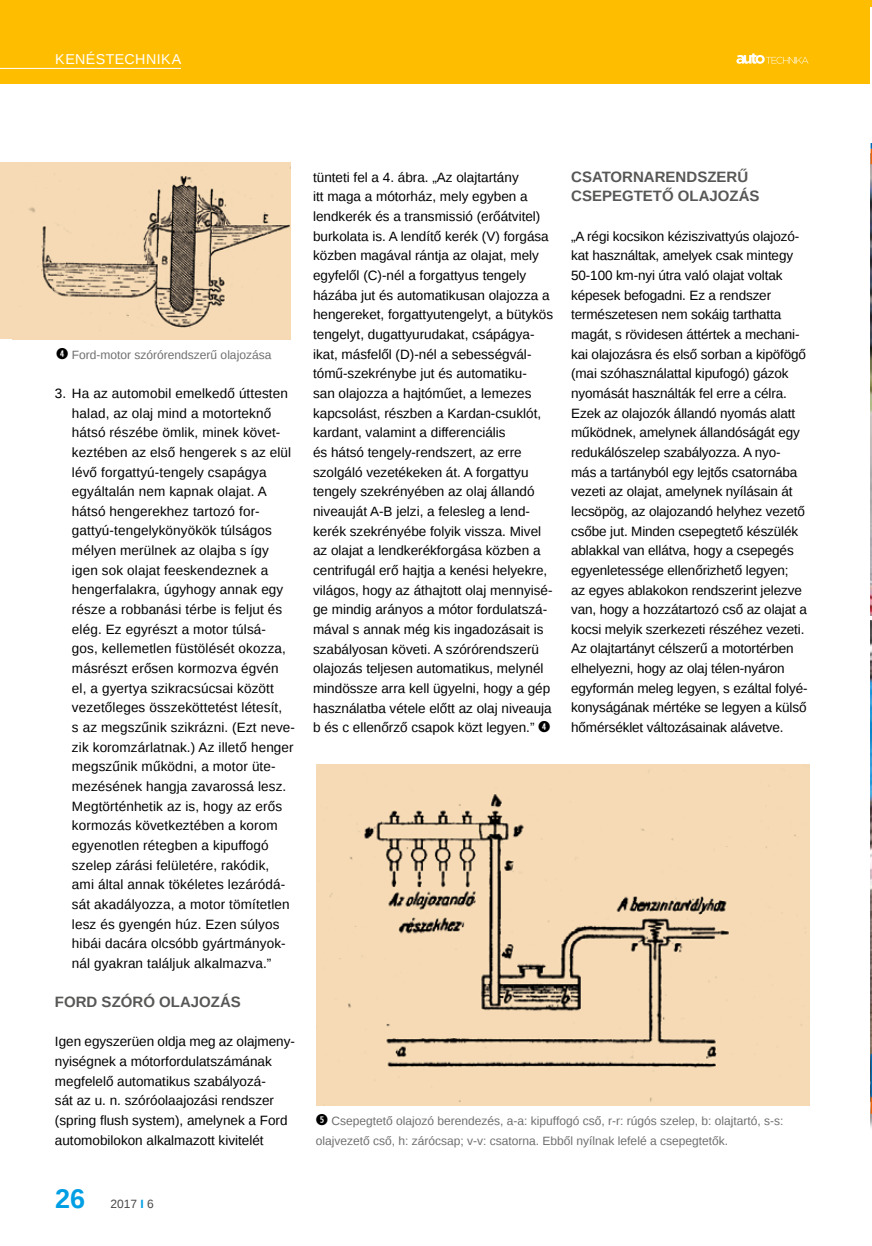
<style>
.page{position:relative;width:872px;height:1246px;background:#fff}
.page>*{position:absolute;margin:0;border:0;box-sizing:border-box;transform-origin:0 0}
.t1{font:700 27px "Liberation Sans";color:#009fe3}
.t2{font:700 15px/19.6px "Liberation Sans";color:#575756}
.t3{font:14.25px "Liberation Sans";letter-spacing:.03em;color:#fff}
.t4{font:13.5px/19.6px "Liberation Sans";color:#000}
.t5{font:12px/19.6px "Liberation Sans";color:#706f6f}
.t6{font:12px "Liberation Sans";color:#4a4a49}
.s1{font-family:"Combi Numerals Ltd";font-size:15px;color:#000}
.s2{font-weight:700;color:#009fe3}
.s3{font-family:"Combi Numerals Ltd";font-size:15px}
</style>
<div class="page">
<div style="left:0;top:0;width:872px;height:83px;background:#ffbd00"></div>
<hr style="left:0;top:68px;width:181px;height:1px;background:#fff">
<svg style="left:736px;top:53px;width:72px;height:11px"></svg>
<div style="left:0;top:162px;width:290px;height:177px;background:#f5dab5"></div>
<img style="left:28px;top:176px;width:262px;height:152px">
<img style="left:316px;top:764px;width:493px;height:342px">
<hr style="left:870px;top:7px;width:2px;height:138px;background:#fff">
<svg style="left:870px;top:143px;width:2px;height:985px"></svg>
<p class="t3" style="left:55px;top:51px;width:127px">KENÉSTECHNIKA</p>
<p class="t5" style="left:56px;top:345px;width:217px"><span class="s1">➍</span> Ford-motor szórórendszerű olajozása</p>
<p class="t4" style="left:72px;top:384px;width:224px;text-indent:-17px">3. Ha az automobil emelkedő úttesten halad, az olaj mind a motorteknő hátsó részébe ömlik, minek követ&shy;keztében az első hengerek s az elül lévő forgattyú-tengely csapágya egyáltalán nem kapnak olajat. A hátsó hengerekhez tartozó for&shy;gattyú-tengelykönyökök túlságos mélyen merülnek az olajba s így igen sok olajat feeskendeznek a hengerfalakra, úgyhogy annak egy része a robbanási térbe is feljut és elég. Ez egyrészt a motor túlsá&shy;gos, kellemetlen füstölését okozza, másrészt erősen kormozva égvén el, a gyertya szikracsúcsai között vezetőleges összeköttetést létesít,<br>s az megszűnik szikrázni. (Ezt neve&shy;zik koromzárlatnak.) Az illető henger megszűnik működni, a motor üte&shy;mezésének hangja zavarossá lesz.<br>Megtörténhetik az is, hogy az erős kormozás következtében a korom egyenotlen rétegben a kipuffogó szelep zárási felületére, rakódik,<br>ami által annak tökéletes lezáródá&shy;sát akadályozza, a motor tömítetlen lesz és gyengén húz. Ezen súlyos hibái dacára olcsóbb gyártmányok&shy;nál gyakran találjuk alkalmazva.”</p>
<p class="t2" style="left:55px;top:992px;width:187px">FORD SZÓRÓ OLAJOZÁS</p>
<p class="t4" style="left:55px;top:1032px;width:242px">Igen egyszerüen oldja meg az olajmen - nyiségnek a mótorfordulatszámának megfelelő automatikus szabályozá-<br>sát az u. n. szóróolaajozási rendszer (spring flush system), amelynek a Ford automobilokon alkalmazott kivitelét</p>
<h1 class="t1" style="left:55px;top:1180px;width:32px">26</h1>
<p class="t6" style="left:110px;top:1197px;width:45px">2017 <span class="s2">I</span> 6</p>
<p class="t4" style="left:313px;top:168px;width:241px">tünteti fel a 4. ábra. „Az olajtartány<br>itt maga a mótorház, mely egyben a lendkerék és a transmissió (erőátvitel) burkolata is. A lendítő kerék (V) forgása közben magával rántja az olajat, mely egyfelől (C)-nél a forgattyus tengely házába jut és automatikusan olajozza a hengereket, forgattyutengelyt, a bütykös tengelyt, dugattyurudakat, csápágya&shy;ikat, másfelől (D)-nél a sebességvál&shy;tómű-szekrénybe jut és automatiku-<br>san olajozza a hajtóműet, a lemezes kapcsolást, részben a Kardan-csuklót, kardant, valamint a differenciális<br>és hátsó tengely-rendszert, az erre szolgáló vezetékeken át. A forgattyu tengely szekrényében az olaj állandó niveauját A-B jelzi, a felesleg a lend&shy;kerék szekrényébe folyik vissza. Mivel az olajat a lendkerékforgása közben a centrifugál erő hajtja a kenési helyekre, világos, hogy az áthajtott olaj mennyisé&shy;ge mindig arányos a mótor fordulatszá&shy;mával s annak még kis ingadozásait is szabályosan követi. A szórórendszerü olajozás teljesen automatikus, melynél mindössze arra kell ügyelni, hogy a gép használatba vétele előtt az olaj niveauja b és c ellenőrző csapok közt legyen.” <span class="s3">➍</span></p>
<p class="t2" style="left:571px;top:166px;width:190px">CSATORNARENDSZERŰ<br>CSEPEGTETŐ OLAJOZÁS</p>
<p class="t4" style="left:571px;top:227px;width:238px">„A régi kocsikon kéziszivattyús olajozó&shy;kat használtak, amelyek csak mintegy 50-100 km-nyi útra való olajat voltak képesek befogadni. Ez a rendszer természetesen nem sokáig tarthatta magát, s rövidesen áttértek a mechani&shy;kai olajozásra és első sorban a kipöfögő (mai szóhasználattal kipufogó) gázok nyomását használták fel erre a célra.<br>Ezek az olajozók állandó nyomás alatt működnek, amelynek állandóságát egy redukálószelep szabályozza. A nyo&shy;más a tartányból egy lejtős csatornába vezeti az olajat, amelynek nyílásain át lecsöpög, az olajozandó helyhez vezető csőbe jut. Minden csepegtető készülék ablakkal van ellátva, hogy a csepegés egyenletessége ellenőrizhető legyen;<br>az egyes ablakokon rendszerint jelezve van, hogy a hozzátartozó cső az olajat a kocsi melyik szerkezeti részéhez vezeti.<br>Az olajtartányt célszerű a motortérben elhelyezni, hogy az olaj télen-nyáron egyformán meleg legyen, s ezáltal folyé&shy;konyságának mértéke se legyen a külső hőmérséklet változásainak alávetve.</p>
<p class="t5" style="left:316px;top:1111px;width:469px"><span class="s1">➎</span> Csepegtető olajozó berendezés, a-a: kipuffogó cső, r-r: rúgós szelep, b: olajtartó, s-s: olajvezető cső, h: zárócsap; v-v: csatorna. Ebből nyílnak lefelé a csepegtetők.</p>
</div>
